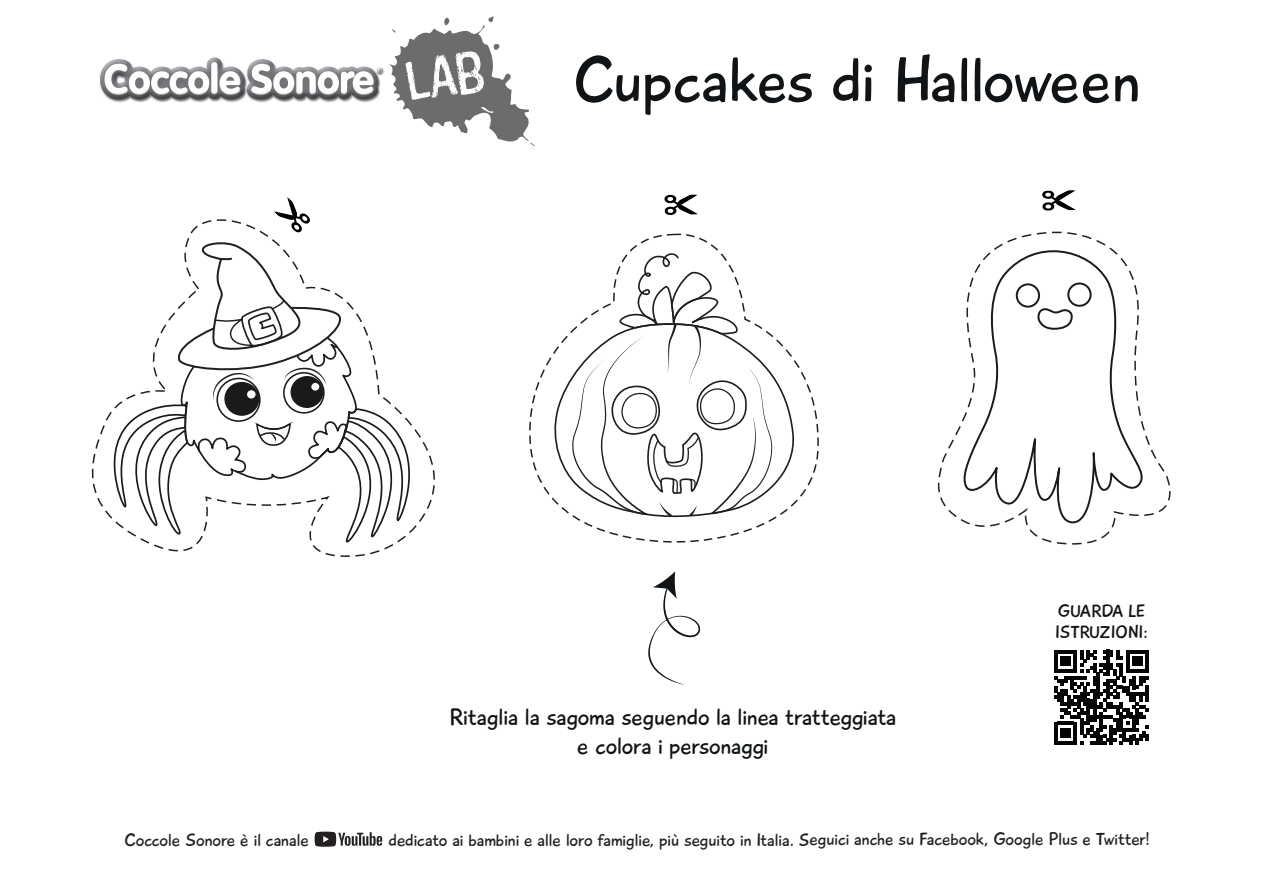
<style>
.page{position:relative;width:1263px;height:893px;background:#fff}
.page>*{position:absolute;margin:0;border:0;box-sizing:border-box;transform-origin:0 0}
.t1{font:64.95px "Playtime With Hot Toddies";color:#111416}
.t2{font:24.3px/29.1px "Playtime With Hot Toddies";color:#111416;text-align:center}
.t3{font:18px "Playtime With Hot Toddies";color:#231f20}
.t4{font:18px/21px "Playtime With Hot Toddies";color:#111416}
</style>
<div class="page">
<svg style="left:1042px;top:190px;width:34px;height:21px"></svg>
<svg style="left:664px;top:194px;width:34px;height:21px"></svg>
<svg style="left:648px;top:571px;width:52px;height:114px"></svg>
<svg style="left:315px;top:832px;width:67px;height:15px"></svg>
<svg style="left:937px;top:231px;width:234px;height:314px"></svg>
<svg style="left:536px;top:233px;width:283px;height:310px"></svg>
<svg style="left:1054px;top:650px;width:95px;height:94px"></svg>
<svg style="left:93px;top:16px;width:443px;height:527px"></svg>
<h1 class="t1" style="left:573px;top:41px;width:569px">Cupcakes di Halloween</h1>
<h2 class="t2" style="left:449px;top:703px;width:449px">Ritaglia la sagoma seguendo la linea tratteggiata e colora i personaggi</h2>
<p class="t4" style="left:1055px;top:601px;width:94px">GUARDA LE<br>ISTRUZIONI:</p>
<p class="t3" style="left:124px;top:829px;width:186px">Coccole Sonore è il canale</p>
<p class="t3" style="left:389px;top:828px;width:763px">dedicato ai bambini e alle loro famiglie, più seguito in Italia. Seguici anche su Facebook, Google Plus e Twitter!</p>
</div>
